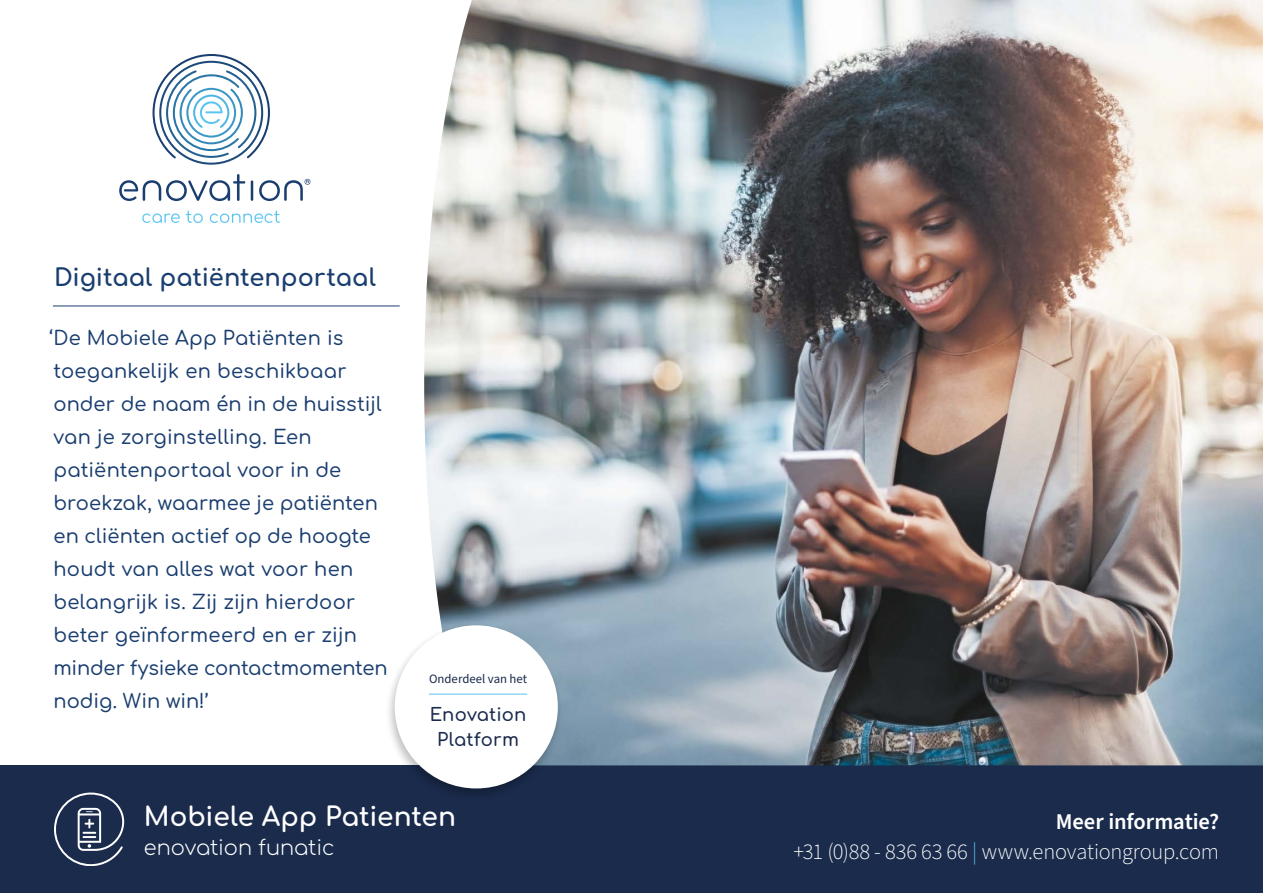
<style>
.page{position:relative;width:1263px;height:893px;background:#fff}
.page>*{position:absolute;margin:0;border:0;box-sizing:border-box;transform-origin:0 0}
.t1{font:700 26.4px "Comfortaa";letter-spacing:-.01em;color:#fff}
.t2{font:700 24px "Comfortaa";color:#1a3e70}
.t3{font:300 22.5px/30px "Source Sans Pro";letter-spacing:-.01em;color:#fff;text-align:right}
.t4{font:300 20.85px "Comfortaa";letter-spacing:-.01em;color:#fff}
.t5{font:500 19.5px/33px "Comfortaa";letter-spacing:.005em;color:#1a3e70}
.t6{font:600 18px/25.5px "Comfortaa";letter-spacing:.01em;color:#1a2b4c;text-align:center}
.t7{font:12.75px "Source Sans Pro";color:#1a2b4c}
.s1{font-weight:600}
.s2{color:#5bc5f2}
</style>
<div class="page">
<hr style="left:53px;top:306px;width:347px;height:1px;background:#1a3e70">
<div style="left:0;top:765px;width:1263px;height:128px;background:#1a2b4c"></div>
<svg style="left:251px;top:180px;width:2px;height:21px"></svg>
<svg style="left:119px;top:174px;width:126px;height:27px"></svg>
<svg style="left:153px;top:54px;width:117px;height:111px"></svg>
<svg style="left:259px;top:179px;width:51px;height:22px"></svg>
<svg style="left:142px;top:213px;width:38px;height:10px"></svg>
<svg style="left:210px;top:211px;width:70px;height:12px"></svg>
<svg style="left:186px;top:211px;width:17px;height:12px"></svg>
<svg style="left:54px;top:792px;width:70px;height:74px"></svg>
<img style="left:424px;top:0;width:839px;height:765px">
<div style="left:384px;top:623px;width:179px;height:179px;background:#000;opacity:.25"></div>
<div style="left:395px;top:625px;width:163px;height:163px;background:#fff;border-radius:50%"></div>
<hr style="left:429px;top:694px;width:98px;height:1px;background:#5bc5f2">
<p class="t2" style="left:54px;top:256px;width:323px">Digitaal patiëntenportaal</p>
<p class="t5" style="left:49px;top:319px;width:341px">‘De Mobiele App Patiënten is toegankelijk en beschikbaar onder de naam én in de huisstijl van je zorginstelling. Een patiëntenportaal voor in de broekzak, waarmee je patiënten en cliënten actief op de hoogte houdt van alles wat voor hen belangrijk is. Zij zijn hierdoor beter geïnformeerd en er zijn minder fysieke contactmomenten nodig. Win win!’</p>
<p class="t7" style="left:429px;top:671px;width:100px">Onderdeel van het</p>
<p class="t6" style="left:430px;top:699px;width:98px">Enovation<br>Platform</p>
<h1 class="t1" style="left:144px;top:793px;width:314px">Mobiele App Patienten</h1>
<p class="t4" style="left:144px;top:829px;width:192px">enovation funatic</p>
<p class="t3" style="left:793px;top:807px;width:427px"><span class="s1">Meer informatie?<br></span>+31 (0)88 - 836 63 66 <span class="s2">|</span> www.enovationgroup.com</p>
</div>
